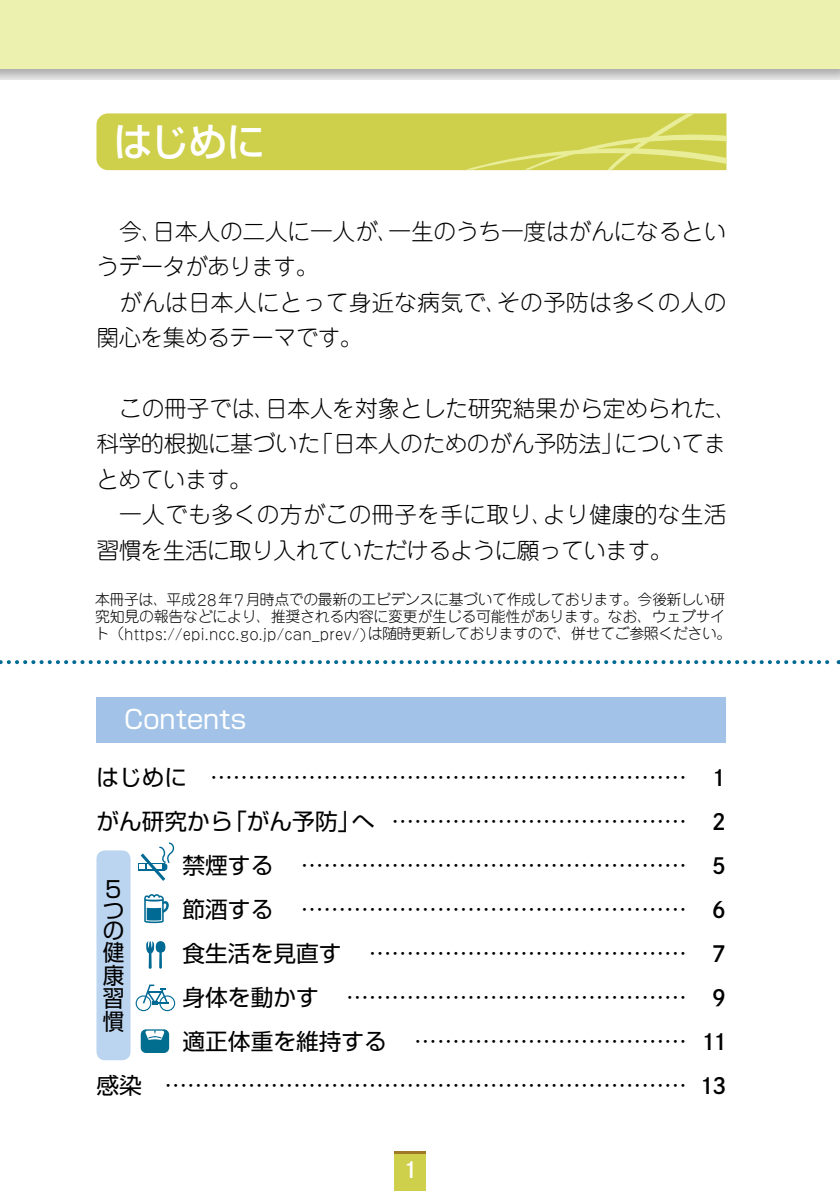
<style>
.page{position:relative;width:840px;height:1191px;background:#fff}
.page>*{position:absolute;margin:0;border:0;box-sizing:border-box;transform-origin:0 0}
.t1{font:500 39.6px "Shin Go Pro";color:#fff}
.t2{font:25.6px "Shin Go Pro";color:#fff}
.t3{font:22.6px/44px "Shin Go Pro";color:#000;text-align:right}
.t4{font:300 22.6px/35.4px "Jun 101 Pro";letter-spacing:-.01em;color:#000}
.t5{font:300 22.6px/35.4px "Jun 101 Pro";letter-spacing:.01em;color:#000}
.t6{font:22.6px/21.8px "Shin Go Pro";color:#000;text-align:justify;scale:.95 1}
.t7{font:22px "Shuei Go Gin Std B";color:#fff}
.t8{font:300 14.8px/17.2px "Jun 101 Pro";letter-spacing:-.015em;color:#000}
.s1{font-family:"Shuei Go Gin Std B";font-size:22px}
</style>
<div class="page">
<svg style="left:0;top:660px;width:839px;height:4px"></svg>
<div style="left:394px;top:1151px;width:31px;height:40px;background:#ced04b"></div>
<hr style="left:394px;top:1151px;width:31px;height:3px;background:#9f7925">
<svg style="left:0;top:68px;width:839px;height:11px;background:#cbcbc5"></svg>
<div style="left:0;top:0;width:839px;height:68px;background:#edf1b0"></div>
<div style="left:96px;top:697px;width:630px;height:46px;background:#a2c3e7"></div>
<svg style="left:96px;top:113px;width:630px;height:57px;background:#d0d251"></svg>
<div style="left:156px;top:941px;width:9px;height:11px;background:#006a94;border-radius:50%"></div>
<svg style="left:146px;top:941px;width:16px;height:27px"></svg>
<svg style="left:144px;top:894px;width:25px;height:29px"></svg>
<div style="left:96px;top:850px;width:34px;height:210px;background:#bbd4ef;border-radius:9px"></div>
<svg style="left:135px;top:984px;width:40px;height:27px"></svg>
<div style="left:138px;top:863px;width:27px;height:7px;background:#006a94"></div>
<div style="left:139px;top:864px;width:23px;height:5px;background:#fff"></div>
<svg style="left:140px;top:842px;width:34px;height:39px"></svg>
<div style="left:141px;top:1029px;width:28px;height:24px;background:#016d8f;border-radius:5px"></div>
<svg style="left:145px;top:1030px;width:19px;height:10px"></svg>
<h1 class="t1" style="left:113px;top:109px;width:154px">はじめに</h1>
<p class="t4" style="left:96px;top:211px;width:631px;text-indent:23px">今、日本人の二人に一人が、一生のうち一度はがんになるというデータがあります。</p>
<p class="t5" style="left:96px;top:282px;width:631px;text-indent:23px">がんは日本人にとって身近な病気で、その予防は多くの人の関心を集めるテーマです。</p>
<p class="t4" style="left:96px;top:388px;width:642px;text-indent:23px">この冊子では、日本人を対象とした研究結果から定められた、科学的根拠に基づいた「日本人のためのがん予防法」についてまとめています。</p>
<p class="t4" style="left:96px;top:494px;width:631px;text-indent:23px">一人でも多くの方がこの冊子を手に取り、より健康的な生活習慣を生活に取り入れていただけるように願っています。</p>
<p class="t8" style="left:95px;top:589px;width:637px">本冊子は、平成28年7月時点での最新のエビデンスに基づいて作成しております。今後新しい研究知見の報告などにより、推奨される内容に変更が生じる可能性があります。なお、ウェブサイト（https://epi.ncc.go.jp/can_prev/)は随時更新しておりますので、併せてご参照ください。</p>
<p class="t2" style="left:124px;top:698px;width:124px">Contents</p>
<p class="t3" style="left:96px;top:753px;width:632px">はじめに ……………………………………………………… <span class="s1">1</span>がん研究から「がん予防」へ ………………………………… <span class="s1">2</span>禁煙する …………………………………………… <span class="s1">5<br></span>節酒する …………………………………………… <span class="s1">6<br></span>食生活を見直す …………………………………… <span class="s1">7<br></span>身体を動かす ……………………………………… <span class="s1">9<br></span>適正体重を維持する ……………………………… <span class="s1">11<br></span>感染 …………………………………………………………… <span class="s1">13</span></p>
<p class="t6" style="left:103px;top:876px;width:24px">5つの健康習慣</p>
<p class="t7" style="left:403px;top:1154px;width:16px">1</p>
</div>
